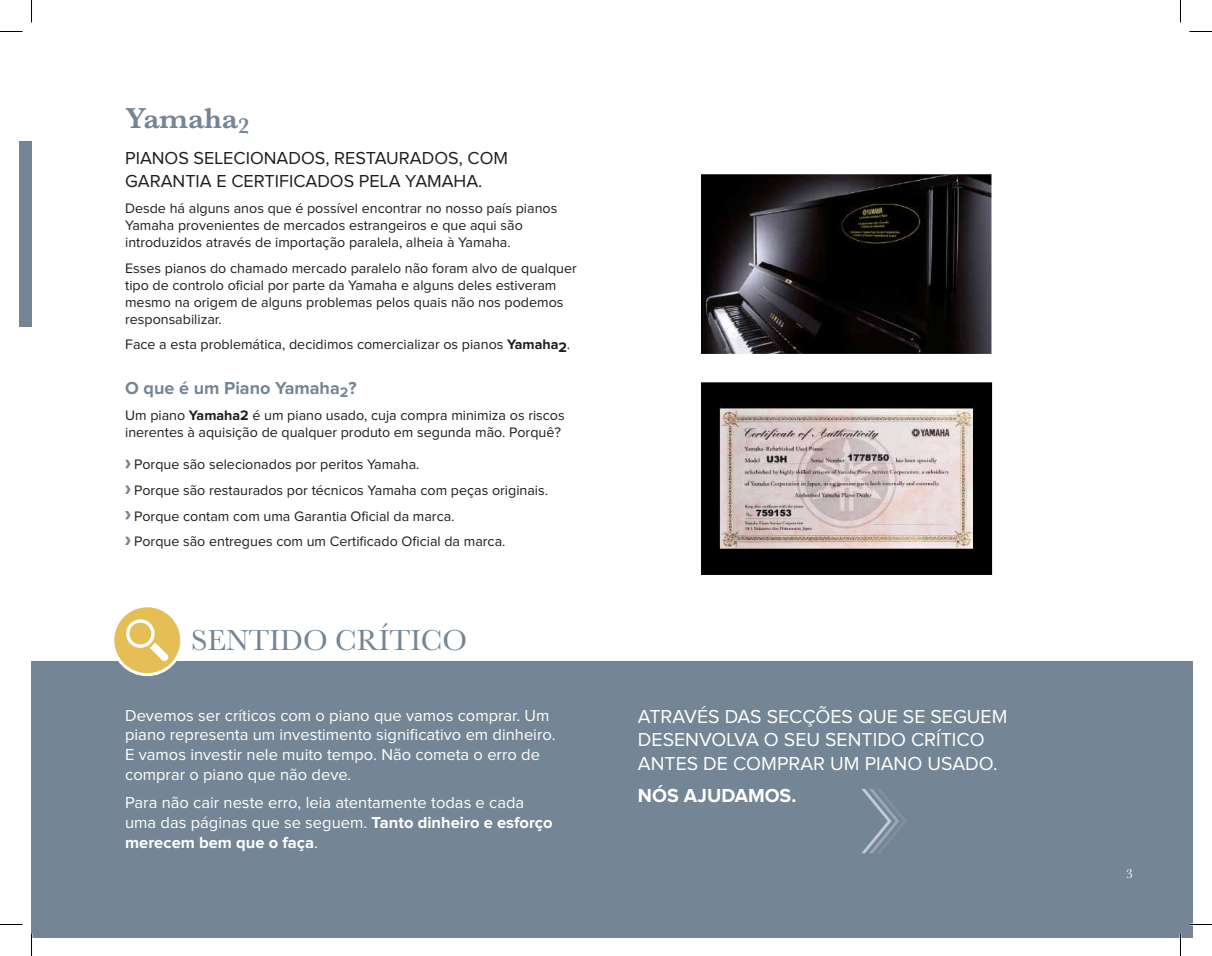
<style>
.page{position:relative;width:1212px;height:956px;background:#fff}
.page>*{position:absolute;margin:0;border:0;box-sizing:border-box;transform-origin:0 0}
.t1{font:30px "Baskerville";color:#748595}
.t2{font:600 30px "Baskerville";color:#748595}
.t3{font:19.5px/23.4px "Proxima Nova";color:#fff}
.t4{font:700 19.5px "Proxima Nova";color:#fff}
.t5{font:18px/23.4px "Proxima Nova";color:#1d1d1b}
.t6{font:700 18px "Proxima Nova";color:#748595}
.t7{font:16.5px/19.8px "Proxima Nova";color:#fff}
.t8{font:14.25px/17.1px "Proxima Nova";color:#1d1d1b}
.t9{font:13.5px "Baskerville";color:#fff}
.s1{font-weight:700}
</style>
<div class="page">
<div style="left:19px;top:142px;width:13px;height:185px;background:#748595"></div>
<div style="left:32px;top:661px;width:1160px;height:276px;background:#748595"></div>
<svg style="left:701px;top:174px;width:291px;height:180px;background:#201e20"></svg>
<svg style="left:701px;top:382px;width:292px;height:193px;background:#847b79"></svg>
<svg style="left:125px;top:460px;width:6px;height:8px"></svg>
<svg style="left:125px;top:485px;width:6px;height:9px"></svg>
<svg style="left:125px;top:511px;width:6px;height:8px"></svg>
<svg style="left:125px;top:537px;width:6px;height:8px"></svg>
<svg style="left:114px;top:607px;width:67px;height:69px"></svg>
<svg style="left:861px;top:789px;width:45px;height:64px"></svg>
<hr style="left:1189px;top:923px;width:22px;height:2px;background:#fff">
<svg style="left:0;top:31px;width:22px;height:1px"></svg>
<svg style="left:1189px;top:31px;width:22px;height:1px"></svg>
<svg style="left:0;top:924px;width:22px;height:1px"></svg>
<svg style="left:1189px;top:924px;width:22px;height:1px"></svg>
<svg style="left:31px;top:0;width:1px;height:22px"></svg>
<svg style="left:31px;top:933px;width:1px;height:23px"></svg>
<h1 class="t2" style="left:125px;top:97px;width:126px">Yamaha<sub>2</sub></h1>
<p class="t5" style="left:125px;top:147px;width:384px">PIANOS SELECIONADOS, RESTAURADOS, COM<br>GARANTIA E CERTIFICADOS PELA YAMAHA.</p>
<p class="t8" style="left:125px;top:200px;width:433px">Desde há alguns anos que é possível encontrar no nosso país pianos<br>Yamaha provenientes de mercados estrangeiros e que aqui são introduzidos através de importação paralela, alheia à Yamaha.</p>
<p class="t8" style="left:125px;top:260px;width:453px">Esses pianos do chamado mercado paralelo não foram alvo de qualquer tipo de controlo oficial por parte da Yamaha e alguns deles estiveram mesmo na origem de alguns problemas pelos quais não nos podemos responsabilizar.</p>
<p class="t8" style="left:125px;top:337px;width:446px">Face a esta problemática, decidimos comercializar os pianos <span class="s1">Yamaha2</span>.</p>
<p class="t6" style="left:125px;top:380px;width:233px">O que é um Piano Yamaha<sub>2</sub>?</p>
<p class="t8" style="left:125px;top:407px;width:441px">Um piano <span class="s1">Yamaha2</span> é um piano usado, cuja compra minimiza os riscos inerentes à aquisição de qualquer produto em segunda mão. Porquê?</p>
<p class="t8" style="left:134px;top:452px;width:415px;line-height:25.7px">Porque são selecionados por peritos Yamaha.<br>Porque são restaurados por técnicos Yamaha com peças originais.<br>Porque contam com uma Garantia Oficial da marca.<br>Porque são entregues com um Certificado Oficial da marca.</p>
<h1 class="t1" style="left:191px;top:621px;width:277px">SENTIDO CRÍTICO</h1>
<p class="t7" style="left:125px;top:706px;width:432px">Devemos ser críticos com o piano que vamos comprar. Um piano representa um investimento significativo em dinheiro.<br>E vamos investir nele muito tempo. Não cometa o erro de comprar o piano que não deve.</p>
<p class="t7" style="left:125px;top:794px;width:429px">Para não cair neste erro, leia atentamente todas e cada uma das páginas que se seguem. <span class="s1">Tanto dinheiro e esforço merecem bem que o faça</span>.</p>
<h2 class="t3" style="left:637px;top:706px;width:371px">ATRAVÉS DAS SECÇÕES QUE SE SEGUEM<br>DESENVOLVA O SEU SENTIDO CRÍTICO<br>ANTES DE COMPRAR UM PIANO USADO.</h2>
<h2 class="t4" style="left:637px;top:786px;width:160px">NÓS AJUDAMOS.</h2>
<p class="t9" style="left:1125px;top:865px;width:8px">3</p>
</div>
